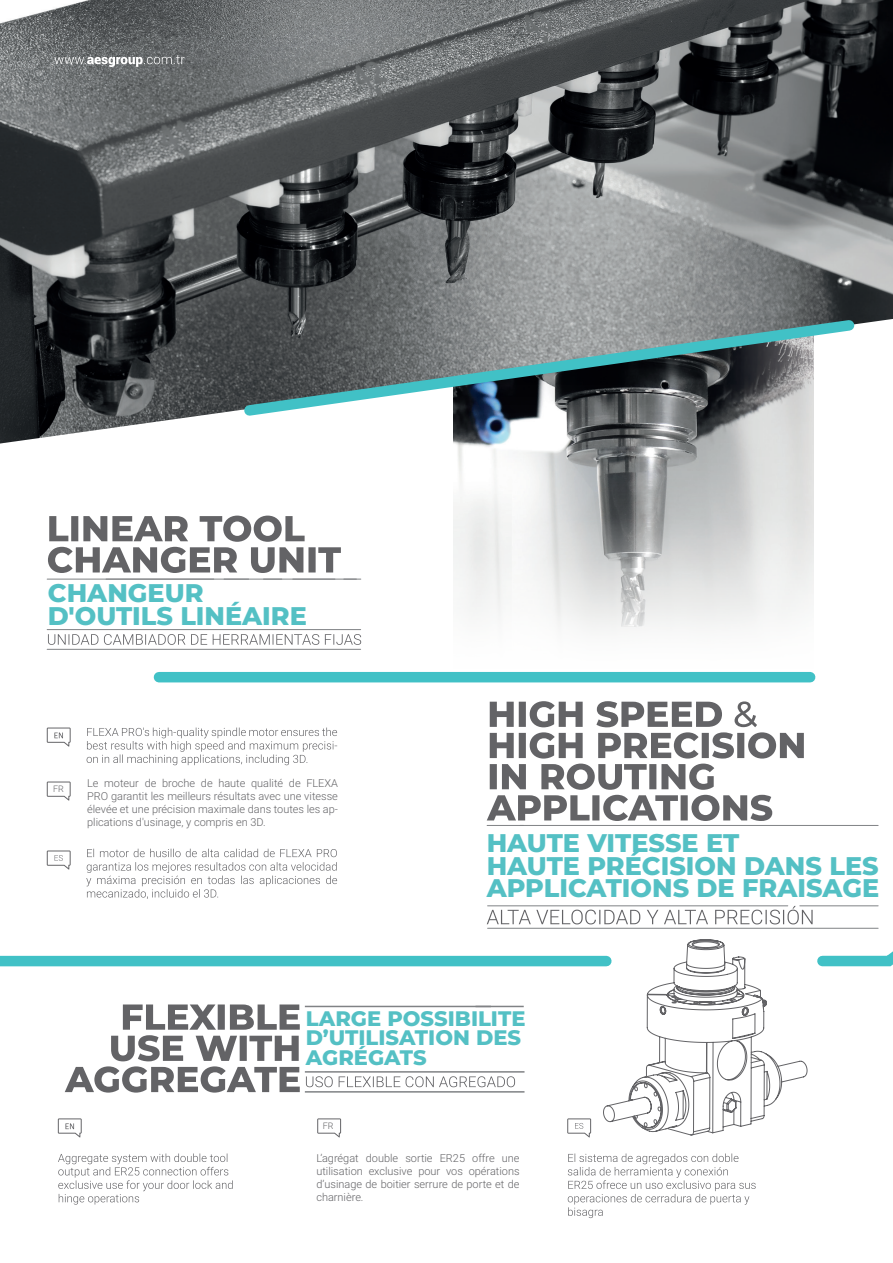
<style>
.page{position:relative;width:893px;height:1263px;background:#fff}
.page>*{position:absolute;margin:0;border:0;box-sizing:border-box;transform-origin:0 0}
.t1{font:800 25.5px/22.5px "Montserrat";color:#54c0c4}
.t2{font:800 21px/19.5px "Montserrat";color:#54c0c4}
.t3{font:300 10.95px/13.2px "Roboto";color:#636366;text-align:justify}
.t4{font:300 9px "Roboto";color:#636366}
</style>
<div class="page">
<img style="left:453px;top:443px;width:360px;height:188px">
<img style="left:0;top:0;width:893px;height:443px">
<svg style="left:238px;top:313px;width:623px;height:109px;background:#748285"></svg>
<svg style="left:568px;top:1153px;width:188px;height:65px"></svg>
<svg style="left:58px;top:1153px;width:175px;height:52px"></svg>
<svg style="left:87px;top:727px;width:250px;height:38px"></svg>
<div style="left:0;top:956px;width:606px;height:10px;background:#41c1c6"></div>
<div style="left:159px;top:672px;width:651px;height:10px;background:#41c1c6"></div>
<hr style="left:520px;top:825px;width:358px;height:1px;background:#808285">
<hr style="left:487px;top:825px;width:36px;height:1px;background:#808285">
<hr style="left:47px;top:579px;width:309px;height:1px;background:#808285">
<svg style="left:224px;top:579px;width:25px;height:1px"></svg>
<svg style="left:263px;top:579px;width:19px;height:1px"></svg>
<svg style="left:344px;top:579px;width:17px;height:1px"></svg>
<hr style="left:47px;top:629px;width:314px;height:1px;background:#808285">
<hr style="left:47px;top:649px;width:314px;height:1px;background:#808285">
<svg style="left:48px;top:516px;width:293px;height:57px"></svg>
<svg style="left:487px;top:701px;width:317px;height:120px"></svg>
<svg style="left:54px;top:55px;width:131px;height:12px;background:#909293"></svg>
<svg style="left:47px;top:727px;width:24px;height:20px"></svg>
<svg style="left:47px;top:781px;width:24px;height:19px"></svg>
<svg style="left:48px;top:634px;width:313px;height:11px"></svg>
<svg style="left:47px;top:849px;width:846px;height:288px"></svg>
<h1 class="t1" style="left:48px;top:580px;width:261px">CHANGEUR<br>D'OUTILS LINÉAIRE</h1>
<p class="t4" style="left:53px;top:783px;width:12px">FR</p>
<p class="t3" style="left:87px;top:776px;width:252px">Le moteur de broche de haute qualité de FLEXA PRO garantit les meilleurs résultats avec une vitesse élevée et une précision maximale dans toutes les ap&shy;plications d'usinage, y compris en 3D.</p>
<h1 class="t1" style="left:487px;top:831px;width:394px">HAUTE VITESSE ET<br>HAUTE PRÉCISION DANS LES<br>APPLICATIONS DE FRAISAGE</h1>
<h2 class="t2" style="left:306px;top:1007px;width:221px">LARGE POSSIBILITE<br>D’UTILISATION DES<br>AGRÉGATS</h2>
<p class="t4" style="left:323px;top:1119px;width:12px">FR</p>
<p class="t3" style="left:316px;top:1151px;width:205px">L’agrégat double sortie ER25 offre une utilisation exclusive pour vos opérations d’usinage de boitier serrure de porte et de charnière.</p>
</div>
